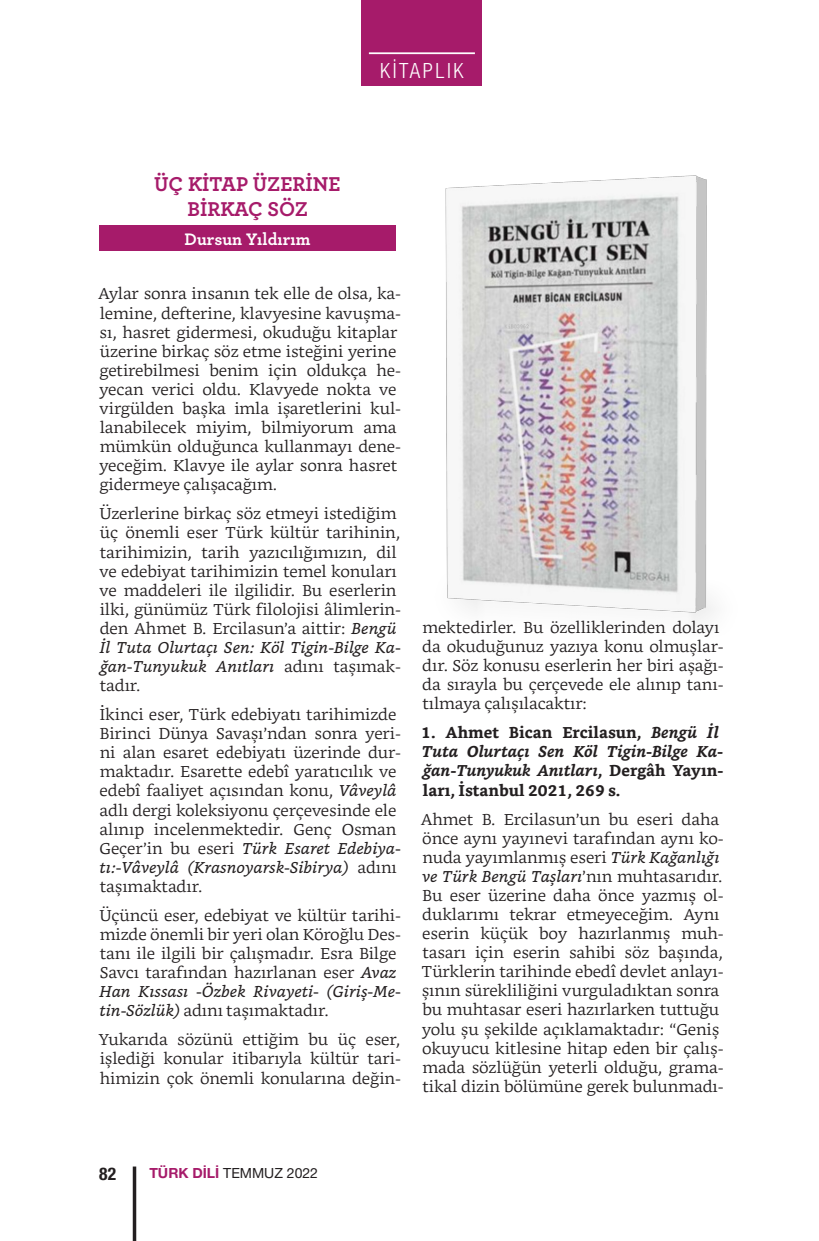
<style>
.page{position:relative;width:819px;height:1241px;background:#fff}
.page>*{position:absolute;margin:0;border:0;box-sizing:border-box;transform-origin:0 0}
.t1{font:700 21px/25.2px "Archer";color:#a61b6a;text-align:center}
.t2{font:300 condensed 21px "Helvetica Neue LT Pro";letter-spacing:.12em;color:#fff}
.t3{font:700 17.5px "Archer";color:#fff}
.t4{font:700 condensed 17.5px "Helvetica Neue LT Pro";color:#231f20}
.YAZI{font:300 15.75px/19.1px "Bookerly";color:#231f20}
.YAZI-2{font:italic 700 15.75px/19.1px "Bookerly";color:#231f20}
.t5{font:14px "Helvetica Neue LT Pro";color:#231f20}
.s1{font-weight:400;font-style:italic}
.s2{font-style:normal}
.s3{font-weight:700;color:#a61b6a}
</style>
<div class="page">
<div style="left:362px;top:0;width:120px;height:86px;background:#a61b6a"></div>
<hr style="left:369px;top:52px;width:106px;height:2px;background:#fff">
<hr style="left:133px;top:1166px;width:3px;height:74px;background:#231f20">
<div style="left:99px;top:225px;width:297px;height:26px;background:#a61b6a"></div>
<img style="left:445px;top:175px;width:268px;height:447px">
<p class="t1" style="left:154px;top:169px;width:188px">ÜÇ KİTAP ÜZERİNE<br>BİRKAÇ SÖZ</p>
<p class="t3" style="left:185px;top:225px;width:127px">Dursun Yıldırım</p>
<h1 class="t2" style="left:380px;top:59px;width:85px">KİTAPLIK</h1>
<p class="YAZI" style="left:98px;top:284px;width:304px">Aylar sonra insanın tek elle de olsa, ka&shy;lemine, defterine, klavyesine kavuşma&shy;sı, hasret gidermesi, okuduğu kitaplar üzerine birkaç söz etme isteğini yerine getirebilmesi benim için oldukça he&shy;yecan verici oldu. Klavyede nokta ve virgülden başka imla işaretlerini kul&shy;lanabilecek miyim, bilmiyorum ama mümkün olduğunca kullanmayı dene&shy;yeceğim. Klavye ile aylar sonra hasret gidermeye çalışacağım.</p>
<p class="YAZI" style="left:99px;top:504px;width:303px">Üzerlerine birkaç söz etmeyi istediğim üç önemli eser Türk kültür tarihinin, tarihimizin, tarih yazıcılığımızın, dil ve edebiyat tarihimizin temel konuları ve maddeleri ile ilgilidir. Bu eserlerin ilki, günümüz Türk filolojisi âlimlerin&shy;den Ahmet B. Ercilasun’a aittir: <span class="s1">Bengü İl Tuta Olurtaçı Sen: Köl Tigin-Bilge Ka&shy;ğan-Tunyukuk Anıtları</span> adını taşımak&shy;tadır.</p>
<p class="YAZI" style="left:99px;top:705px;width:303px">İkinci eser, Türk edebiyatı tarihimizde Birinci Dünya Savaşı’ndan sonra yeri&shy;ni alan esaret edebiyatı üzerinde dur&shy;maktadır. Esarette edebî yaratıcılık ve edebî faaliyet açısından konu, <span class="s1">Vâveylâ </span>adlı dergi koleksiyonu çerçevesinde ele alınıp incelenmektedir. Genç Osman Geçer’in bu eseri <span class="s1">Türk Esaret Edebiya&shy;tı:-Vâveylâ (Krasnoyarsk-Sibirya)</span> adını taşımaktadır.</p>
<p class="YAZI" style="left:99px;top:905px;width:303px">Üçüncü eser, edebiyat ve kültür tarihi&shy;mizde önemli bir yeri olan Köroğlu Des&shy;tanı ile ilgili bir çalışmadır. Esra Bilge Savcı tarafından hazırlanan eser <span class="s1">Avaz Han Kıssası -Özbek Rivayeti- (Giriş-Me&shy;tin-Sözlük)</span> adını taşımaktadır.</p>
<p class="YAZI" style="left:98px;top:1030px;width:304px;text-align:justify">Yukarıda sözünü ettiğim bu üç eser, işlediği konular itibarıyla kültür tari&shy;himizin çok önemli konularına değin-</p>
<p class="YAZI" style="left:422px;top:618px;width:303px">mektedirler. Bu özelliklerinden dolayı da okuduğunuz yazıya konu olmuşlar&shy;dır. Söz konusu eserlerin her biri aşağı&shy;da sırayla bu çerçevede ele alınıp tanı&shy;tılmaya çalışılacaktır:</p>
<p class="YAZI-2" style="left:421px;top:723px;width:304px"><span class="s2">1. Ahmet Bican Ercilasun,</span> Bengü İl Tuta Olurtaçı Sen Köl Tigin-Bilge Ka&shy;ğan-Tunyukuk Anıtları<span class="s2">, Dergâh Yayın&shy;ları, İstanbul 2021, 269 s.</span></p>
<p class="YAZI" style="left:421px;top:809px;width:304px">Ahmet B. Ercilasun’un bu eseri daha önce aynı yayınevi tarafından aynı ko&shy;nuda yayımlanmış eseri <span class="s1">Türk Kağanlığı ve Türk Bengü Taşları</span>’nın muhtasarıdır.<br>Bu eser üzerine daha önce yazmış ol&shy;duklarımı tekrar etmeyeceğim. Aynı eserin küçük boy hazırlanmış muh&shy;tasarı için eserin sahibi söz başında, Türklerin tarihinde ebedî devlet anlayı&shy;şının sürekliliğini vurguladıktan sonra bu muhtasar eseri hazırlarken tuttuğu yolu şu şekilde açıklamaktadır: “Geniş okuyucu kitlesine hitap eden bir çalış&shy;mada sözlüğün yeterli olduğu, grama&shy;tikal dizin bölümüne gerek bulunmadı-</p>
<p class="t4" style="left:99px;top:1163px;width:18px">82</p>
<p class="t5" style="left:149px;top:1164px;width:170px"><span class="s3">TÜRK DİLİ</span> TEMMUZ 2022</p>
</div>
